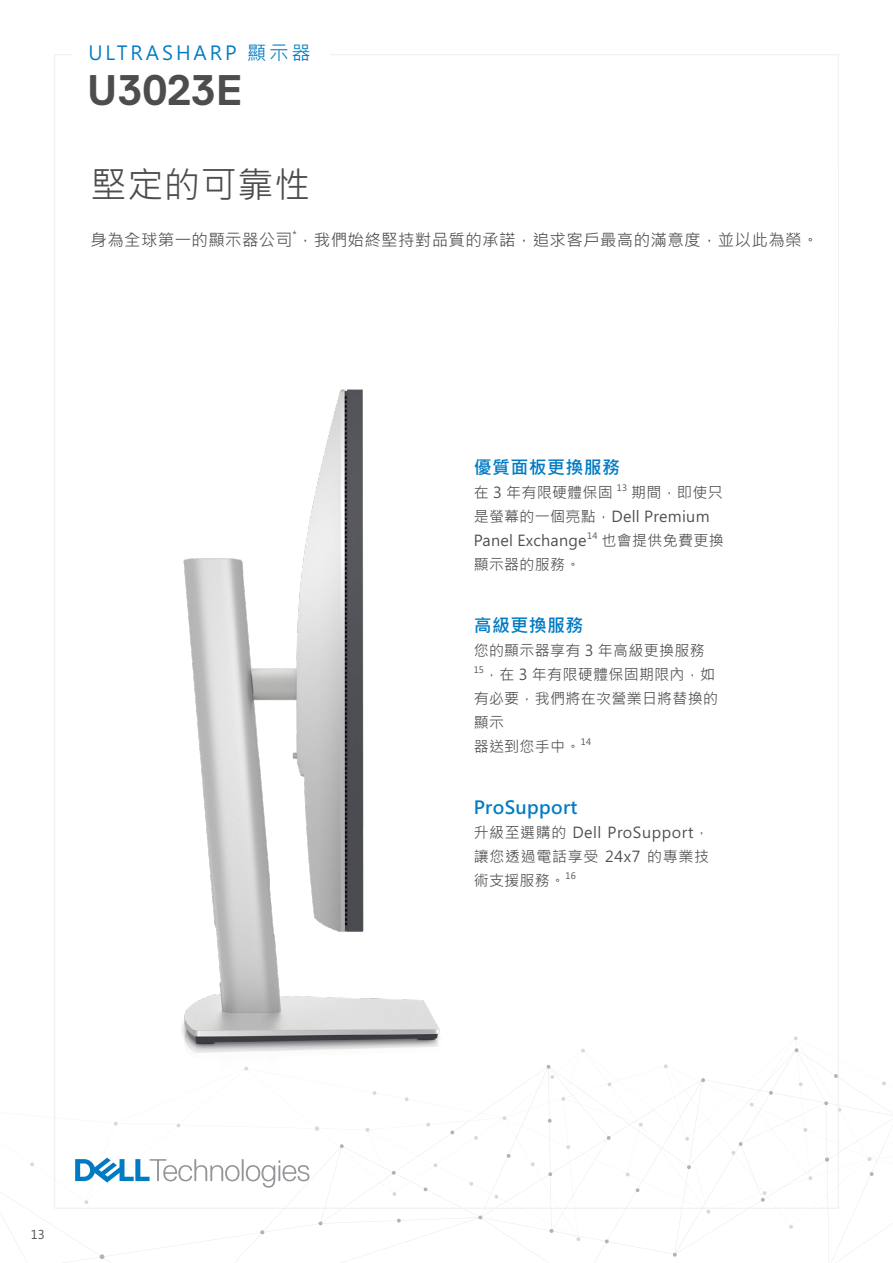
<style>
.page{position:relative;width:893px;height:1263px;background:#fff}
.page>*{position:absolute;margin:0;border:0;box-sizing:border-box;transform-origin:0 0}
.t1{font:700 42.75px "Dell Replica";color:#4d4d4f}
.Page_Title_24___28_8{font:36px "Microsoft Jheng Hei";letter-spacing:.02em;color:#4d4d4f}
.t2{font:19.2px "Microsoft Jheng Hei";letter-spacing:.15em;color:#007bc3}
.Blue_Header_12_14{font:700 18px "Microsoft Jheng Hei";letter-spacing:.02em;color:#007bc3}
.Under_header_11_16{font:16.5px "Microsoft Jheng Hei";letter-spacing:.02em;color:#4d4d4f}
.Body_10_16{font:15px/24px "Microsoft Jheng Hei";letter-spacing:.02em;color:#4d4d4f}
.t3{font:12px "Microsoft Jheng Hei";color:#4d4d4f}
.Under_header_11_16-2{font:9.6px "Microsoft Jheng Hei";color:#4d4d4f}
.Body_10_16-2{font:8.7px "Microsoft Jheng Hei";letter-spacing:.02em;color:#4d4d4f}
</style>
<div class="page">
<svg style="left:0;top:1036px;width:893px;height:227px"></svg>
<svg style="left:673px;top:1253px;width:4px;height:4px"></svg>
<svg style="left:769px;top:1091px;width:4px;height:4px"></svg>
<svg style="left:834px;top:1074px;width:3px;height:4px"></svg>
<svg style="left:825px;top:1157px;width:4px;height:5px"></svg>
<svg style="left:824px;top:1101px;width:4px;height:4px"></svg>
<svg style="left:701px;top:1078px;width:4px;height:4px"></svg>
<svg style="left:794px;top:1048px;width:4px;height:4px"></svg>
<svg style="left:546px;top:1065px;width:4px;height:4px"></svg>
<svg style="left:605px;top:1239px;width:4px;height:4px"></svg>
<svg style="left:548px;top:1172px;width:4px;height:4px"></svg>
<svg style="left:392px;top:1171px;width:4px;height:4px"></svg>
<svg style="left:260px;top:1230px;width:4px;height:4px"></svg>
<svg style="left:100px;top:1254px;width:4px;height:5px"></svg>
<svg style="left:549px;top:1229px;width:5px;height:4px"></svg>
<svg style="left:607px;top:1136px;width:4px;height:4px"></svg>
<svg style="left:761px;top:1191px;width:5px;height:11px"></svg>
<svg style="left:318px;top:1221px;width:5px;height:4px"></svg>
<svg style="left:340px;top:1144px;width:4px;height:4px"></svg>
<svg style="left:478px;top:1215px;width:4px;height:4px"></svg>
<svg style="left:397px;top:1218px;width:4px;height:4px"></svg>
<svg style="left:687px;top:1165px;width:4px;height:4px"></svg>
<svg style="left:731px;top:1142px;width:12px;height:13px"></svg>
<svg style="left:870px;top:1172px;width:4px;height:4px"></svg>
<svg style="left:636px;top:1188px;width:4px;height:4px"></svg>
<svg style="left:507px;top:1154px;width:4px;height:4px"></svg>
<svg style="left:548px;top:1119px;width:4px;height:4px"></svg>
<svg style="left:424px;top:1187px;width:4px;height:4px"></svg>
<img style="left:133px;top:389px;width:365px;height:751px">
<svg style="left:75px;top:1157px;width:234px;height:31px"></svg>
<p class="t2" style="left:88px;top:41px;width:224px">ULTRASHARP 顯示器</p>
<h1 class="t1" style="left:87px;top:67px;width:158px">U3023E</h1>
<p class="Page_Title_24___28_8" style="left:91px;top:162px;width:221px">堅定的可靠性</p>
<p class="Under_header_11_16" style="left:91px;top:230px;width:729px">身為全球第一的顯示器公司，我們始終堅持對品質的承諾，追求客戶最高的滿意度，並以此為榮。</p>
<p class="Under_header_11_16-2" style="left:293px;top:229px;width:6px">*</p>
<p class="Blue_Header_12_14" style="left:474px;top:456px;width:148px">優質面板更換服務</p>
<p class="Body_10_16" style="left:474px;top:481px;width:141px">在 3 年有限硬體保固</p>
<p class="Body_10_16-2" style="left:617px;top:482px;width:12px">13</p>
<p class="Body_10_16" style="left:474px;top:481px;width:250px;text-indent:157px">期間，即使只是螢幕的一個亮點，Dell Premium<br>Panel Exchange</p>
<p class="Body_10_16-2" style="left:587px;top:530px;width:12px">14</p>
<p class="Body_10_16" style="left:602px;top:529px;width:124px">也會提供免費更換</p>
<p class="Body_10_16" style="left:474px;top:553px;width:108px">顯示器的服務。</p>
<p class="Blue_Header_12_14" style="left:474px;top:614px;width:111px">高級更換服務</p>
<p class="Body_10_16" style="left:474px;top:639px;width:232px">您的顯示器享有 3 年高級更換服務</p>
<p class="Body_10_16-2" style="left:474px;top:664px;width:12px">15</p>
<p class="Body_10_16" style="left:474px;top:663px;width:246px;text-indent:10px">，在 3 年有限硬體保固期限內，如有必要，我們將在次營業日將替換的顯示<br>器送到您手中。</p>
<p class="Body_10_16-2" style="left:581px;top:736px;width:12px">14</p>
<p class="Blue_Header_12_14" style="left:474px;top:796px;width:105px">ProSupport</p>
<p class="Body_10_16" style="left:474px;top:820px;width:237px;text-align:justify">升級至選購的 Dell ProSupport，讓您透過電話享受 24x7 的專業技術支援服務。</p>
<p class="Body_10_16-2" style="left:565px;top:870px;width:12px">16</p>
<p class="t3" style="left:31px;top:1227px;width:15px">13</p>
</div>
